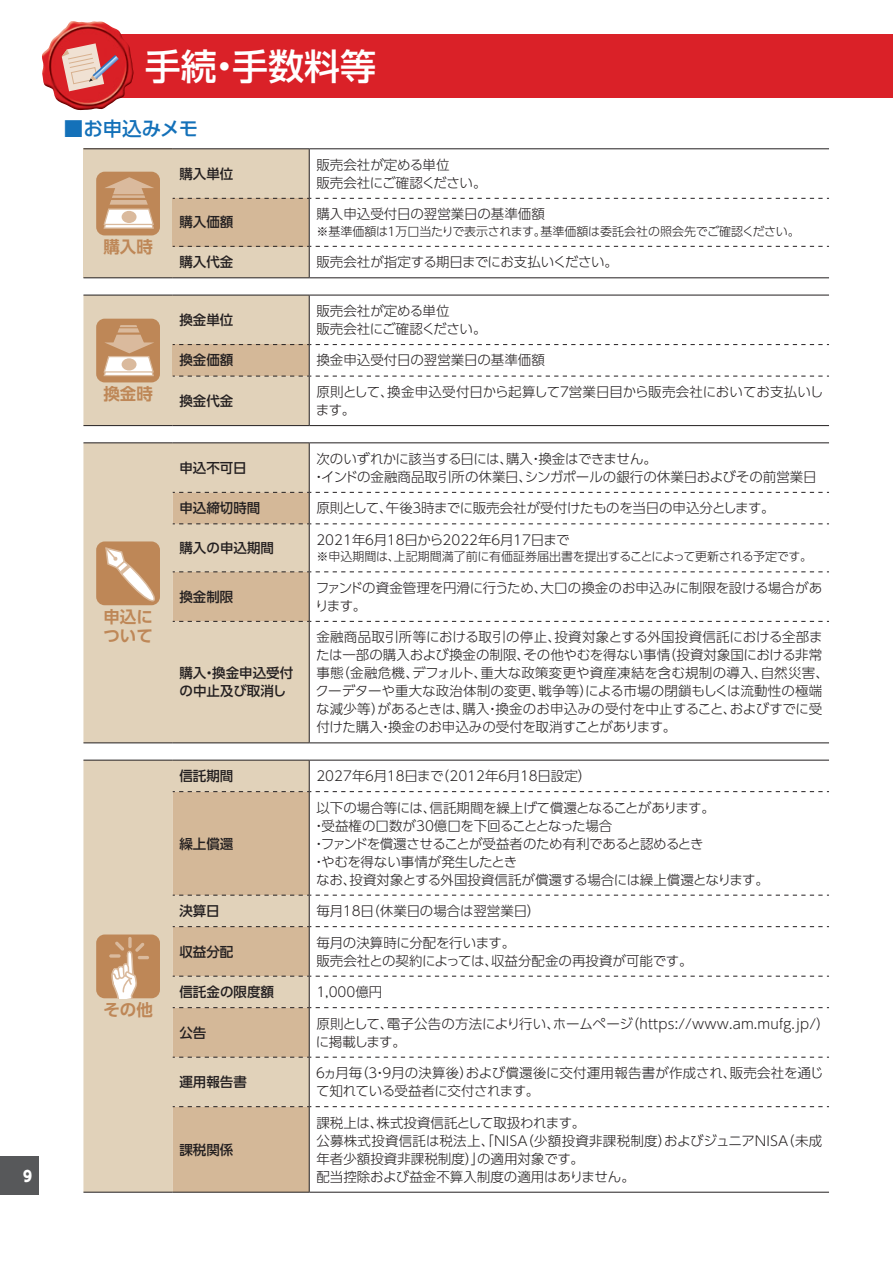
<style>
.page{position:relative;width:893px;height:1263px;background:#fff}
.page>*{position:absolute;margin:0;border:0;box-sizing:border-box;transform-origin:0 0}
.t1{font:500 36px "UD Shin Go Pro";color:#fff}
.t2{font:500 19.5px "UD Shin Go Pro";letter-spacing:-.005em;color:#1471b9}
.t3{font:700 16.5px/19.5px "UD Shin Go Pro De";color:#be8757}
.t4{font:800 15px "UD Shin Go Pro";color:#fff;scale:.9 1}
.t5{font:300 13.5px/18px "UD Shin Go Pro";color:#231f20}
.t6{font:300 13.5px/18px "UD Shin Go Pro";letter-spacing:-.02em;color:#231f20}
.t7{font:500 13.5px/18px "UD Shin Go Pro";color:#231f20}
.t8{font:300 13.5px "UD Shin Go Pro";letter-spacing:-.03em;color:#231f20}
.t9{font:300 12px "UD Shin Go Pro";letter-spacing:-.02em;color:#231f20}
</style>
<div class="page">
<div style="left:0;top:1157px;width:38px;height:38px;background:#57585a"></div>
<div style="left:83px;top:149px;width:90px;height:129px;background:#e1d2ba"></div>
<hr style="left:83px;top:148px;width:90px;height:1px;background:#231f20">
<hr style="left:83px;top:277px;width:90px;height:1px;background:#231f20">
<hr style="left:173px;top:148px;width:136px;height:1px;background:#231f20">
<hr style="left:309px;top:148px;width:520px;height:1px;background:#231f20">
<svg style="left:173px;top:149px;width:656px;height:129px"></svg>
<div style="left:96px;top:172px;width:64px;height:63px;background:#be8757;border-radius:9px"></div>
<svg style="left:103px;top:177px;width:51px;height:52px"></svg>
<svg style="left:83px;top:295px;width:746px;height:131px"></svg>
<div style="left:83px;top:443px;width:226px;height:299px;background:#e1d2ba"></div>
<hr style="left:83px;top:442px;width:90px;height:1px;background:#231f20">
<hr style="left:83px;top:742px;width:90px;height:1px;background:#231f20">
<hr style="left:173px;top:442px;width:136px;height:1px;background:#231f20">
<hr style="left:309px;top:442px;width:520px;height:1px;background:#231f20">
<hr style="left:309px;top:443px;width:1px;height:49px;background:#231f20">
<hr style="left:309px;top:622px;width:1px;height:120px;background:#231f20">
<hr style="left:173px;top:742px;width:136px;height:1px;background:#231f20">
<hr style="left:309px;top:742px;width:520px;height:1px;background:#231f20">
<svg style="left:173px;top:492px;width:656px;height:130px"></svg>
<div style="left:96px;top:541px;width:64px;height:64px;background:#be8757;border-radius:9px"></div>
<svg style="left:104px;top:546px;width:56px;height:63px"></svg>
<div style="left:83px;top:761px;width:226px;height:431px;background:#e1d2ba"></div>
<svg style="left:173px;top:792px;width:136px;height:400px;background:#d6bea0"></svg>
<hr style="left:83px;top:760px;width:90px;height:1px;background:#231f20">
<hr style="left:173px;top:760px;width:136px;height:1px;background:#231f20">
<hr style="left:309px;top:760px;width:520px;height:1px;background:#231f20">
<hr style="left:309px;top:760px;width:1px;height:31px;background:#231f20">
<hr style="left:309px;top:792px;width:1px;height:103px;background:#231f20">
<hr style="left:309px;top:895px;width:1px;height:31px;background:#231f20">
<hr style="left:309px;top:927px;width:1px;height:49px;background:#231f20">
<hr style="left:309px;top:976px;width:1px;height:31px;background:#231f20">
<hr style="left:309px;top:1008px;width:1px;height:49px;background:#231f20">
<hr style="left:309px;top:1057px;width:1px;height:49px;background:#231f20">
<hr style="left:309px;top:1107px;width:1px;height:85px;background:#231f20">
<svg style="left:173px;top:791px;width:656px;height:1px"></svg>
<svg style="left:173px;top:895px;width:656px;height:1px"></svg>
<svg style="left:173px;top:926px;width:656px;height:1px"></svg>
<svg style="left:173px;top:976px;width:656px;height:1px"></svg>
<svg style="left:173px;top:1007px;width:656px;height:1px"></svg>
<svg style="left:173px;top:1057px;width:656px;height:1px"></svg>
<svg style="left:173px;top:1106px;width:656px;height:1px"></svg>
<hr style="left:83px;top:1192px;width:90px;height:1px;background:#231f20">
<hr style="left:173px;top:1192px;width:136px;height:1px;background:#231f20">
<hr style="left:309px;top:1192px;width:520px;height:1px;background:#231f20">
<div style="left:96px;top:934px;width:64px;height:64px;background:#be8757;border-radius:9px"></div>
<svg style="left:128px;top:937px;width:4px;height:11px"></svg>
<svg style="left:111px;top:941px;width:38px;height:57px"></svg>
<div style="left:83px;top:34px;width:810px;height:64px;background:#da2128"></div>
<img style="left:42px;top:21px;width:92px;height:90px">
<svg style="left:62px;top:43px;width:57px;height:48px"></svg>
<p class="t4" style="left:23px;top:1163px;width:11px">9</p>
<h1 class="t1" style="left:145px;top:37px;width:233px">手続・手数料等</h1>
<h2 class="t2" style="left:64px;top:112px;width:136px">■お申込みメモ</h2>
<p class="t3" style="left:103px;top:236px;width:51px">購入時</p>
<p class="t3" style="left:103px;top:383px;width:51px">換金時</p>
<p class="t3" style="left:103px;top:606px;width:51px">申込について</p>
<p class="t3" style="left:103px;top:999px;width:51px">その他</p>
<p class="t7" style="left:179px;top:164px;width:55px">購入単位</p>
<p class="t5" style="left:316px;top:155px;width:172px">販売会社が定める単位<br>販売会社にご確認ください。</p>
<p class="t7" style="left:179px;top:213px;width:55px">購入価額</p>
<p class="t5" style="left:316px;top:205px;width:230px">購入申込受付日の翌営業日の基準価額</p>
<p class="t9" style="left:316px;top:222px;width:485px">※基準価額は１万口当たりで表示されます。基準価額は委託会社の照会先でご確認ください。</p>
<p class="t7" style="left:179px;top:253px;width:55px">購入代金</p>
<p class="t6" style="left:316px;top:253px;width:303px">販売会社が指定する期日までにお支払いください。</p>
<p class="t7" style="left:179px;top:310px;width:55px">換金単位</p>
<p class="t5" style="left:316px;top:301px;width:172px">販売会社が定める単位<br>販売会社にご確認ください。</p>
<p class="t7" style="left:179px;top:351px;width:55px">換金価額</p>
<p class="t5" style="left:316px;top:351px;width:230px">換金申込受付日の翌営業日の基準価額</p>
<p class="t7" style="left:179px;top:391px;width:55px">換金代金</p>
<p class="t5" style="left:316px;top:382px;width:509px">原則として、換金申込受付日から起算して７営業日目から販売会社においてお支払いします。</p>
<p class="t7" style="left:179px;top:458px;width:69px">申込不可日</p>
<p class="t5" style="left:312px;top:449px;width:506px;text-indent:4px">次のいずれかに該当する日には、購入・換金はできません。<br>・インドの金融商品取引所の休業日、シンガポールの銀行の休業日およびその前営業日</p>
<p class="t7" style="left:179px;top:499px;width:82px">申込締切時間</p>
<p class="t8" style="left:316px;top:497px;width:460px">原則として、午後３時までに販売会社が受付けたものを当日の申込分とします。</p>
<p class="t7" style="left:179px;top:538px;width:96px">購入の申込期間</p>
<p class="t6" style="left:316px;top:530px;width:255px">2021年６月18日から2022年６月17日まで</p>
<p class="t9" style="left:316px;top:547px;width:497px">※申込期間は、上記期間満了前に有価証券届出書を提出することによって更新される予定です。</p>
<p class="t7" style="left:179px;top:587px;width:55px">換金制限</p>
<p class="t5" style="left:315px;top:578px;width:509px">ファンドの資金管理を円滑に行うため、大口の換金のお申込みに制限を設ける場合があります。</p>
<p class="t7" style="left:179px;top:664px;width:115px">購入・換金申込受付の中止及び取消し</p>
<p class="t5" style="left:315px;top:628px;width:515px">金融商品取引所等における取引の停止、投資対象とする外国投資信託における全部または一部の購入および換金の制限、その他やむを得ない事情（投資対象国における非常事態（金融危機、デフォルト、重大な政策変更や資産凍結を含む規制の導入、自然災害、クーデターや重大な政治体制の変更、戦争等）による市場の閉鎖もしくは流動性の極端な減少等）があるときは、購入・換金のお申込みの受付を中止すること、およびすでに受付けた購入・換金のお申込みの受付を取消すことがあります。</p>
<p class="t7" style="left:179px;top:766px;width:55px">信託期間</p>
<p class="t5" style="left:316px;top:766px;width:276px">2027年６月18日まで（2012年６月18日設定）</p>
<p class="t7" style="left:179px;top:834px;width:55px">繰上償還</p>
<p class="t6" style="left:312px;top:798px;width:458px;text-indent:4px">以下の場合等には、信託期間を繰上げて償還となることがあります。<br>・受益権の口数が30億口を下回ることとなった場合<br>・ファンドを償還させることが受益者のため有利であると認めるとき<br>・やむを得ない事情が発生したとき<br>なお、投資対象とする外国投資信託が償還する場合には繰上償還となります。</p>
<p class="t7" style="left:179px;top:901px;width:42px">決算日</p>
<p class="t5" style="left:316px;top:901px;width:226px">毎月18日（休業日の場合は翌営業日）</p>
<p class="t7" style="left:179px;top:942px;width:55px">収益分配</p>
<p class="t5" style="left:316px;top:933px;width:378px">毎月の決算時に分配を行います。<br>販売会社との契約によっては、収益分配金の再投資が可能です。</p>
<p class="t7" style="left:179px;top:982px;width:96px">信託金の限度額</p>
<p class="t5" style="left:316px;top:982px;width:68px">1,000億円</p>
<p class="t7" style="left:179px;top:1023px;width:28px">公告</p>
<p class="t5" style="left:316px;top:1014px;width:515px">原則として、電子公告の方法により行い、ホームページ（https://www.am.mufg.jp/）に掲載します。</p>
<p class="t7" style="left:179px;top:1072px;width:69px">運用報告書</p>
<p class="t5" style="left:314px;top:1063px;width:511px">６ヵ月毎（３・９月の決算後）および償還後に交付運用報告書が作成され、販売会社を通じて知れている受益者に交付されます。</p>
<p class="t7" style="left:179px;top:1140px;width:55px">課税関係</p>
<p class="t5" style="left:316px;top:1113px;width:507px">課税上は、株式投資信託として取扱われます。<br>公募株式投資信託は税法上、「ＮＩＳＡ（少額投資非課税制度）およびジュニアＮＩＳＡ（未成年者少額投資非課税制度）」の適用対象です。<br>配当控除および益金不算入制度の適用はありません。</p>
</div>
